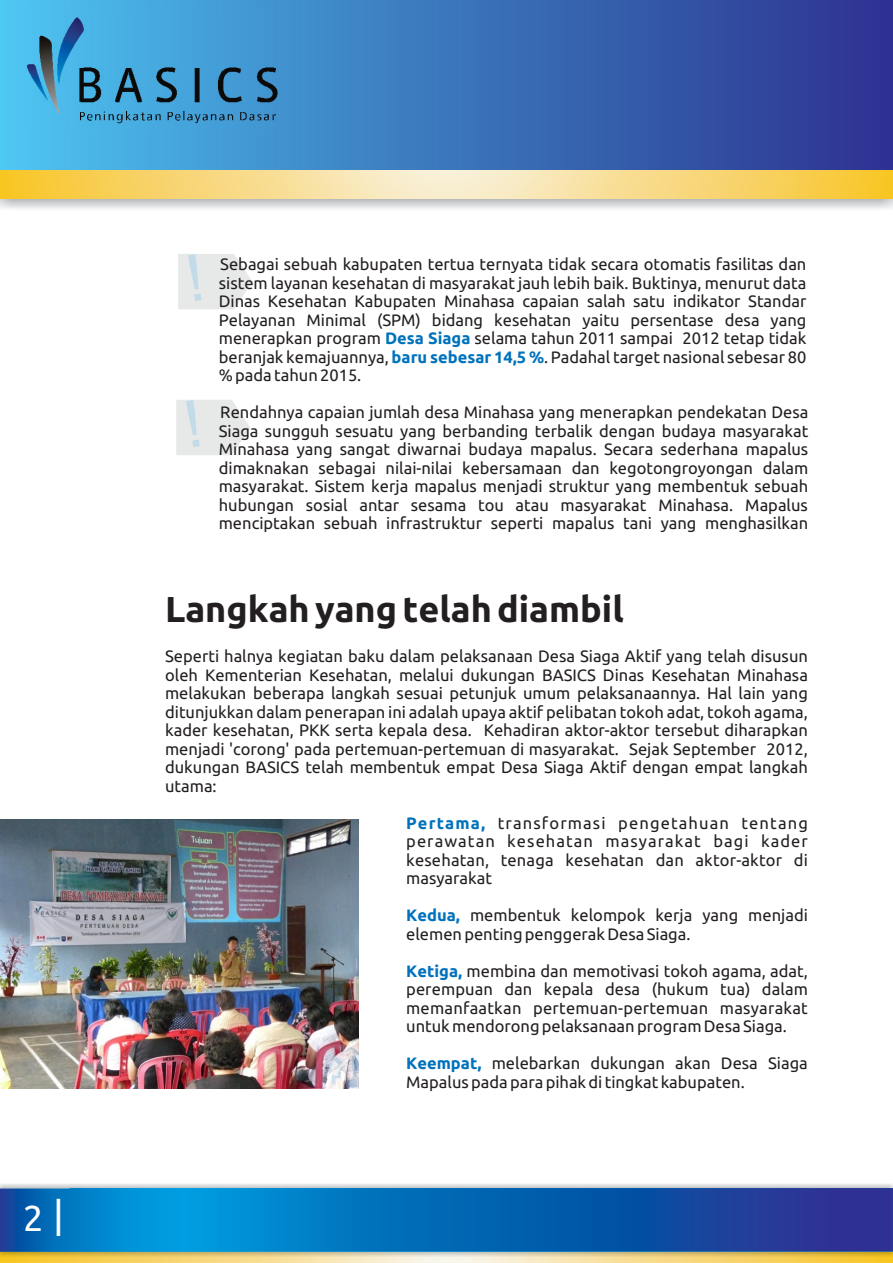
<style>
.page{position:relative;width:893px;height:1263px;background:#fff}
.page>*{position:absolute;margin:0;border:0;box-sizing:border-box;transform-origin:0 0}
.t1{font:700 36px "Ubuntu";color:#231f20}
.t2{font:36px "Ubuntu";color:#fff}
.t3{font:16.5px/18.5px "Ubuntu";color:#231f20;text-align:justify}
.t4{font:700 16.5px "Ubuntu";color:#0072bc}
.t5{font:700 16.5px "Ubuntu";letter-spacing:.07em;color:#0072bc}
.s1{font-family:"Arial";font-size:51.9px}
.s2{font-weight:700;color:#0072bc}
</style>
<div class="page">
<svg style="left:0;top:1256px;width:893px;height:7px;background:#f6da86"></svg>
<img style="left:0;top:1184px;width:893px;height:72px">
<img style="left:0;top:1188px;width:893px;height:63px">
<img style="left:0;top:198px;width:893px;height:11px">
<svg style="left:0;top:170px;width:893px;height:28px;background:#f8d982"></svg>
<div style="left:0;top:0;width:893px;height:170px;background:linear-gradient(to right,#4cc3ef,#2c2f8e)"></div>
<img style="left:22px;top:13px;width:262px;height:116px">
<img style="left:0;top:820px;width:359px;height:269px">
<svg style="left:178px;top:254px;width:74px;height:55px;background:#e9eaea"></svg>
<svg style="left:176px;top:400px;width:74px;height:55px;background:#e9eaea"></svg>
<h1 class="t2" style="left:23px;top:1203px;width:42px">2 <span class="s1">I</span></h1>
<p class="t3" style="left:219px;top:256px;width:589px">Sebagai sebuah kabupaten tertua ternyata tidak secara otomatis fasilitas dan sistem layanan kesehatan di masyarakat jauh lebih baik. Buktinya, menurut data Dinas Kesehatan Kabupaten Minahasa capaian salah satu indikator Standar Pelayanan Minimal (SPM) bidang kesehatan yaitu persentase desa yang menerapkan program <span class="s2">Desa Siaga</span> selama tahun 2011 sampai 2012 tetap tidak beranjak kemajuannya, <span class="s2">baru sebesar 14,5 %</span>. Padahal target nasional sebesar 80 % pada tahun 2015.</p>
<p class="t3" style="left:219px;top:404px;width:591px">Rendahnya capaian jumlah desa Minahasa yang menerapkan pendekatan Desa Siaga sungguh sesuatu yang berbanding terbalik dengan budaya masyarakat Minahasa yang sangat diwarnai budaya mapalus. Secara sederhana mapalus dimaknakan sebagai nilai-nilai kebersamaan dan kegotongroyongan dalam masyarakat. Sistem kerja mapalus menjadi struktur yang membentuk sebuah hubungan sosial antar sesama tou atau masyarakat Minahasa. Mapalus menciptakan sebuah infrastruktur seperti mapalus tani yang menghasilkan</p>
<h1 class="t1" style="left:165px;top:594px;width:460px">Langkah yang telah diambil</h1>
<p class="t3" style="left:165px;top:648px;width:644px">Seperti halnya kegiatan baku dalam pelaksanaan Desa Siaga Aktif yang telah disusun oleh Kementerian Kesehatan, melalui dukungan BASICS Dinas Kesehatan Minahasa melakukan beberapa langkah sesuai petunjuk umum pelaksanaannya. Hal lain yang ditunjukkan dalam penerapan ini adalah upaya aktif pelibatan tokoh adat, tokoh agama, kader kesehatan, PKK serta kepala desa. Kehadiran aktor-aktor tersebut diharapkan menjadi 'corong' pada pertemuan-pertemuan di masyarakat. Sejak September 2012, dukungan BASICS telah membentuk empat Desa Siaga Aktif dengan empat langkah utama:</p>
<p class="t3" style="left:406px;top:815px;width:403px;text-indent:92px">transformasi pengetahuan tentang perawatan kesehatan masyarakat bagi kader kesehatan, tenaga kesehatan dan aktor-aktor di masyarakat</p>
<p class="t3" style="left:406px;top:907px;width:403px;text-indent:64px">membentuk kelompok kerja yang menjadi elemen penting penggerak Desa Siaga.</p>
<p class="t3" style="left:406px;top:963px;width:403px"><span class="s2">Ketiga,</span> membina dan memotivasi tokoh agama, adat, perempuan dan kepala desa (hukum tua) dalam memanfaatkan pertemuan-pertemuan masyarakat untuk mendorong pelaksanaan program Desa Siaga.</p>
<p class="t3" style="left:406px;top:1055px;width:403px;text-indent:86px">melebarkan dukungan akan Desa Siaga<br>Mapalus pada para pihak di tingkat kabupaten.</p>
<p class="t5" style="left:406px;top:816px;width:81px">Pertama,</p>
<p class="t4" style="left:406px;top:908px;width:55px">Kedua,</p>
<p class="t4" style="left:406px;top:1056px;width:77px">Keempat,</p>
</div>
